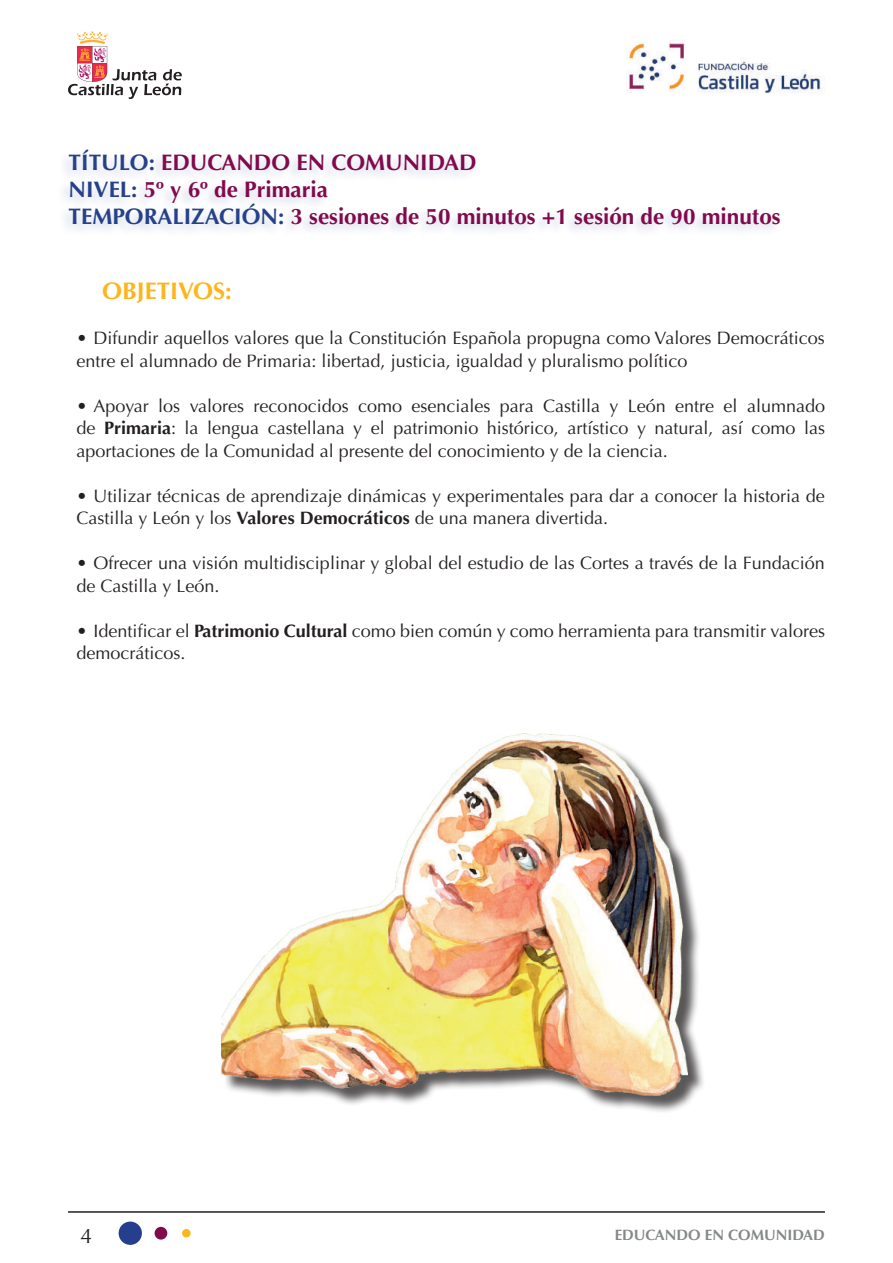
<style>
.page{position:relative;width:893px;height:1263px;background:#fff}
.page>*{position:absolute;margin:0;border:0;box-sizing:border-box;transform-origin:0 0}
.t1{font:700 24px "Optima";color:#fcb61c}
.t2{font:700 22.5px/27px "Optima";color:#810a4d}
.t3{font:21px "Optima";color:#231f20}
.t4{font:18px/22.5px "Optima";color:#231f20}
.t5{font:700 15px "Optima";color:#858889}
.s1{color:#24418a}
.s2{font-weight:700}
</style>
<div class="page">
<svg style="left:68px;top:31px;width:114px;height:68px"></svg>
<img style="left:626px;top:41px;width:199px;height:53px">
<div style="left:119px;top:1221px;width:23px;height:24px;background:#253f8e;border-radius:50%"></div>
<div style="left:155px;top:1227px;width:12px;height:12px;background:#810a4d;border-radius:50%"></div>
<div style="left:182px;top:1229px;width:9px;height:8px;background:#fcb61c;border-radius:50%"></div>
<hr style="left:68px;top:1211px;width:757px;height:2px;background:#231f20">
<div style="left:56px;top:147px;width:726px;height:90px;background:#253f8e;opacity:.19"></div>
<div style="left:223px;top:736px;width:483px;height:378px;background:#231f20;opacity:.75"></div>
<img style="left:221px;top:733px;width:467px;height:363px">
<p class="t2" style="left:69px;top:149px;width:713px"><span class="s1">TÍTULO:</span> EDUCANDO EN COMUNIDAD<br><span class="s1">NIVEL:</span> 5º y 6º de Primaria<br><span class="s1">TEMPORALIZACIÓN:</span> 3 sesiones de 50 minutos +1 sesión de 90 minutos</p>
<h1 class="t1" style="left:102px;top:277px;width:131px">OBJETIVOS:</h1>
<p class="t4" style="left:77px;top:327px;width:750px">• Difundir aquellos valores que la Constitución Española propugna como Valores Democráticos entre el alumnado de Primaria: libertad, justicia, igualdad y pluralismo político</p>
<p class="t4" style="left:77px;top:394px;width:750px;text-align:justify">• Apoyar los valores reconocidos como esenciales para Castilla y León entre el alumnado de <span class="s2">Primaria</span>: la lengua castellana y el patrimonio histórico, artístico y natural, así como las aportaciones de la Comunidad al presente del conocimiento y de la ciencia.</p>
<p class="t4" style="left:77px;top:484px;width:750px">• Utilizar técnicas de aprendizaje dinámicas y experimentales para dar a conocer la historia de<br>Castilla y León y los <span class="s2">Valores Democráticos</span> de una manera divertida.</p>
<p class="t4" style="left:77px;top:552px;width:750px">• Ofrecer una visión multidisciplinar y global del estudio de las Cortes a través de la Fundación de Castilla y León.</p>
<p class="t4" style="left:77px;top:619px;width:750px">• Identificar el <span class="s2">Patrimonio Cultural</span> como bien común y como herramienta para transmitir valores democráticos.</p>
<p class="t3" style="left:81px;top:1223px;width:13px">4</p>
<p class="t5" style="left:615px;top:1226px;width:212px">EDUCANDO EN COMUNIDAD</p>
</div>
